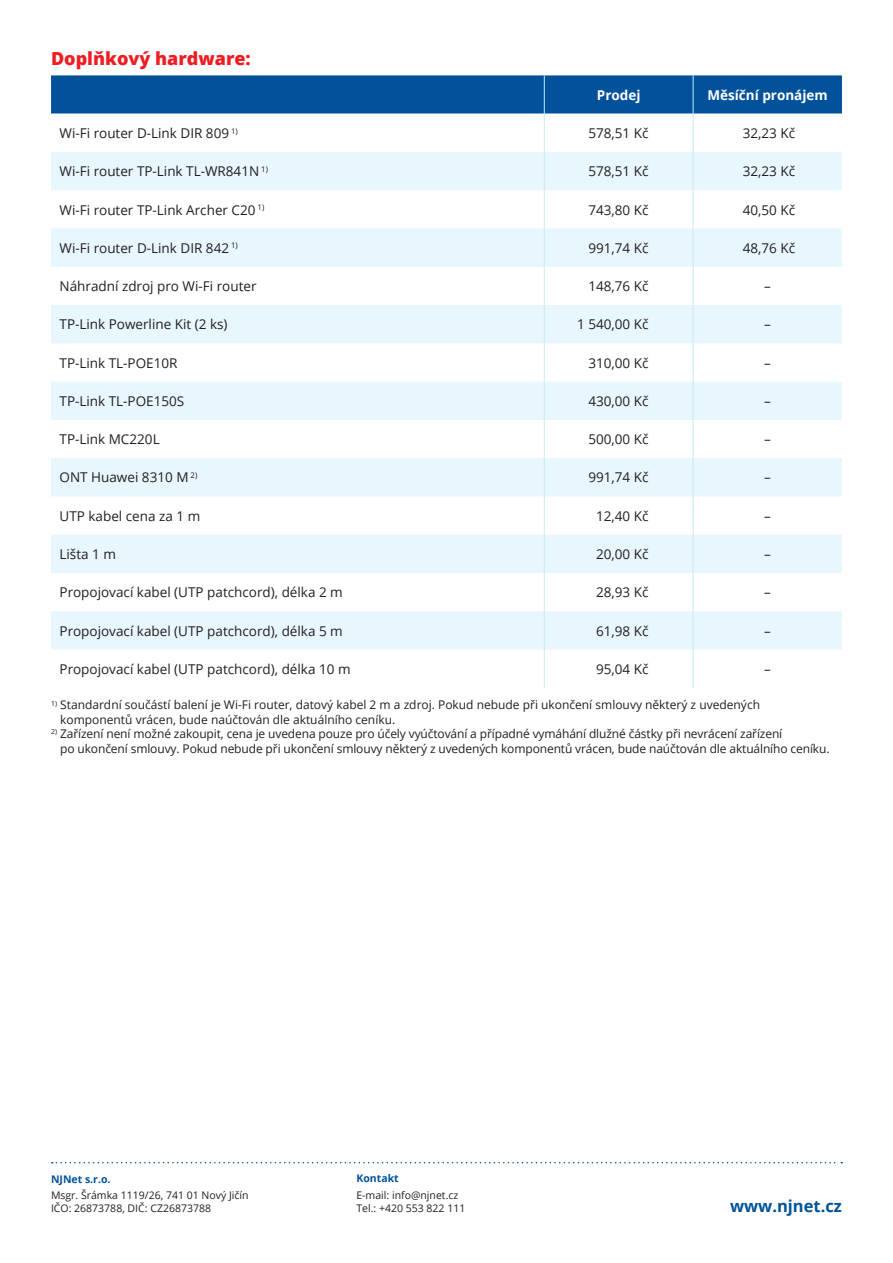
<style>
.page{position:relative;width:893px;height:1263px;background:#fff}
.page>*{position:absolute;margin:0;border:0;box-sizing:border-box;transform-origin:0 0}
.t1{font:800 18px "Open Sans";color:#ee1d23}
.t2{font:700 16.5px "Open Sans";color:#01529b}
.t3{font:13.5px "Open Sans";color:#231f20}
.t4{font:700 13.5px "Open Sans";color:#fff}
.t5{font:12px/14.4px "Open Sans";letter-spacing:-.01em;color:#231f20}
.t6{font:10.5px/12.6px "Open Sans";color:#231f20}
.t7{font:700 10.5px "Open Sans";color:#01529b}
</style>
<div class="page">
<svg style="left:52px;top:1162px;width:790px;height:1px"></svg>
<div style="left:51px;top:75px;width:791px;height:39px;background:#01529b"></div>
<svg style="left:51px;top:152px;width:791px;height:497px;fill:#e8f6fd"></svg>
<hr style="left:544px;top:75px;width:1px;height:39px;background:#c6eafa">
<hr style="left:693px;top:75px;width:1px;height:39px;background:#c6eafa">
<hr style="left:544px;top:114px;width:1px;height:38px;background:#c6eafa">
<hr style="left:693px;top:114px;width:1px;height:38px;background:#c6eafa">
<hr style="left:544px;top:152px;width:1px;height:38px;background:#c6eafa">
<hr style="left:693px;top:152px;width:1px;height:38px;background:#c6eafa">
<hr style="left:544px;top:190px;width:1px;height:38px;background:#c6eafa">
<hr style="left:693px;top:190px;width:1px;height:38px;background:#c6eafa">
<hr style="left:544px;top:228px;width:1px;height:39px;background:#c6eafa">
<hr style="left:693px;top:228px;width:1px;height:39px;background:#c6eafa">
<hr style="left:544px;top:267px;width:1px;height:38px;background:#c6eafa">
<hr style="left:693px;top:267px;width:1px;height:38px;background:#c6eafa">
<hr style="left:544px;top:305px;width:1px;height:38px;background:#c6eafa">
<hr style="left:693px;top:305px;width:1px;height:38px;background:#c6eafa">
<hr style="left:544px;top:343px;width:1px;height:39px;background:#c6eafa">
<hr style="left:693px;top:343px;width:1px;height:39px;background:#c6eafa">
<hr style="left:544px;top:382px;width:1px;height:38px;background:#c6eafa">
<hr style="left:693px;top:382px;width:1px;height:38px;background:#c6eafa">
<hr style="left:544px;top:420px;width:1px;height:38px;background:#c6eafa">
<hr style="left:693px;top:420px;width:1px;height:38px;background:#c6eafa">
<hr style="left:544px;top:458px;width:1px;height:38px;background:#c6eafa">
<hr style="left:693px;top:458px;width:1px;height:38px;background:#c6eafa">
<hr style="left:544px;top:496px;width:1px;height:39px;background:#c6eafa">
<hr style="left:693px;top:496px;width:1px;height:39px;background:#c6eafa">
<hr style="left:544px;top:535px;width:1px;height:38px;background:#c6eafa">
<hr style="left:693px;top:535px;width:1px;height:38px;background:#c6eafa">
<hr style="left:544px;top:573px;width:1px;height:38px;background:#c6eafa">
<hr style="left:693px;top:573px;width:1px;height:38px;background:#c6eafa">
<hr style="left:544px;top:611px;width:1px;height:38px;background:#c6eafa">
<hr style="left:693px;top:611px;width:1px;height:38px;background:#c6eafa">
<hr style="left:544px;top:649px;width:1px;height:39px;background:#c6eafa">
<hr style="left:693px;top:649px;width:1px;height:39px;background:#c6eafa">
<h1 class="t1" style="left:51px;top:45px;width:201px">Doplňkový hardware:</h1>
<p class="t4" style="left:597px;top:85px;width:45px">Prodej</p>
<p class="t4" style="left:707px;top:85px;width:122px">Měsíční pronájem</p>
<p class="t3" style="left:60px;top:124px;width:180px">Wi-Fi router D-Link DIR 809 <sup>1)</sup></p>
<p class="t3" style="left:588px;top:124px;width:62px">578,51 Kč</p>
<p class="t3" style="left:743px;top:124px;width:54px">32,23 Kč</p>
<p class="t3" style="left:60px;top:162px;width:210px">Wi-Fi router TP-Link TL-WR841N <sup>1)</sup></p>
<p class="t3" style="left:588px;top:162px;width:62px">578,51 Kč</p>
<p class="t3" style="left:743px;top:162px;width:54px">32,23 Kč</p>
<p class="t3" style="left:60px;top:200px;width:206px">Wi-Fi router TP-Link Archer C20 <sup>1)</sup></p>
<p class="t3" style="left:588px;top:200px;width:62px">743,80 Kč</p>
<p class="t3" style="left:743px;top:200px;width:54px">40,50 Kč</p>
<p class="t3" style="left:60px;top:239px;width:180px">Wi-Fi router D-Link DIR 842 <sup>1)</sup></p>
<p class="t3" style="left:588px;top:239px;width:62px">991,74 Kč</p>
<p class="t3" style="left:743px;top:239px;width:54px">48,76 Kč</p>
<p class="t3" style="left:60px;top:277px;width:199px">Náhradní zdroj pro Wi-Fi router</p>
<p class="t3" style="left:588px;top:277px;width:62px">148,76 Kč</p>
<p class="t3" style="left:764px;top:277px;width:8px">–</p>
<p class="t3" style="left:60px;top:315px;width:170px">TP-Link Powerline Kit (2 ks)</p>
<p class="t3" style="left:577px;top:315px;width:73px">1 540,00 Kč</p>
<p class="t3" style="left:764px;top:315px;width:8px">–</p>
<p class="t3" style="left:60px;top:353px;width:120px">TP-Link TL-POE10R</p>
<p class="t3" style="left:588px;top:353px;width:62px">310,00 Kč</p>
<p class="t3" style="left:764px;top:353px;width:8px">–</p>
<p class="t3" style="left:60px;top:392px;width:126px">TP-Link TL-POE150S</p>
<p class="t3" style="left:588px;top:392px;width:62px">430,00 Kč</p>
<p class="t3" style="left:764px;top:392px;width:8px">–</p>
<p class="t3" style="left:60px;top:430px;width:102px">TP-Link MC220L</p>
<p class="t3" style="left:588px;top:430px;width:62px">500,00 Kč</p>
<p class="t3" style="left:764px;top:430px;width:8px">–</p>
<p class="t3" style="left:60px;top:468px;width:139px">ONT Huawei 8310 M <sup>2)</sup></p>
<p class="t3" style="left:588px;top:468px;width:62px">991,74 Kč</p>
<p class="t3" style="left:764px;top:468px;width:8px">–</p>
<p class="t3" style="left:60px;top:507px;width:142px">UTP kabel cena za 1 m</p>
<p class="t3" style="left:596px;top:507px;width:54px">12,40 Kč</p>
<p class="t3" style="left:764px;top:507px;width:8px">–</p>
<p class="t3" style="left:60px;top:545px;width:58px">Lišta 1 m</p>
<p class="t3" style="left:596px;top:545px;width:54px">20,00 Kč</p>
<p class="t3" style="left:764px;top:545px;width:8px">–</p>
<p class="t3" style="left:60px;top:583px;width:285px">Propojovací kabel (UTP patchcord), délka 2 m</p>
<p class="t3" style="left:596px;top:583px;width:54px">28,93 Kč</p>
<p class="t3" style="left:764px;top:583px;width:8px">–</p>
<p class="t3" style="left:60px;top:621px;width:285px">Propojovací kabel (UTP patchcord), délka 5 m</p>
<p class="t3" style="left:596px;top:621px;width:54px">61,98 Kč</p>
<p class="t3" style="left:764px;top:621px;width:8px">–</p>
<p class="t3" style="left:60px;top:660px;width:293px">Propojovací kabel (UTP patchcord), délka 10 m</p>
<p class="t3" style="left:596px;top:660px;width:54px">95,04 Kč</p>
<p class="t3" style="left:764px;top:660px;width:8px">–</p>
<p class="t5" style="left:60px;top:698px;width:701px;text-indent:-9px"><sup>1)</sup> Standardní součástí balení je Wi-Fi router, datový kabel 2 m a zdroj. Pokud nebude při ukončení smlouvy některý z uvedených komponentů vrácen, bude naúčtován dle aktuálního ceníku.</p>
<p class="t5" style="left:60px;top:726px;width:771px;text-indent:-9px"><sup>2)</sup> Zařízení není možné zakoupit, cena je uvedena pouze pro účely vyúčtování a případné vymáhání dlužné částky při nevrácení zařízení<br>po ukončení smlouvy. Pokud nebude při ukončení smlouvy některý z uvedených komponentů vrácen, bude naúčtován dle aktuálního ceníku.</p>
<p class="t7" style="left:51px;top:1171px;width:61px">NJNet s.r.o.</p>
<p class="t6" style="left:51px;top:1189px;width:199px">Msgr. Šrámka 1119/26, 741 01 Nový Jičín<br>IČO: 26873788, DIČ: CZ26873788</p>
<p class="t7" style="left:356px;top:1171px;width:44px">Kontakt</p>
<p class="t6" style="left:356px;top:1189px;width:110px">E-mail: info@njnet.cz<br>Tel.: +420 553 822 111</p>
<p class="t2" style="left:730px;top:1194px;width:113px">www.njnet.cz</p>
</div>
